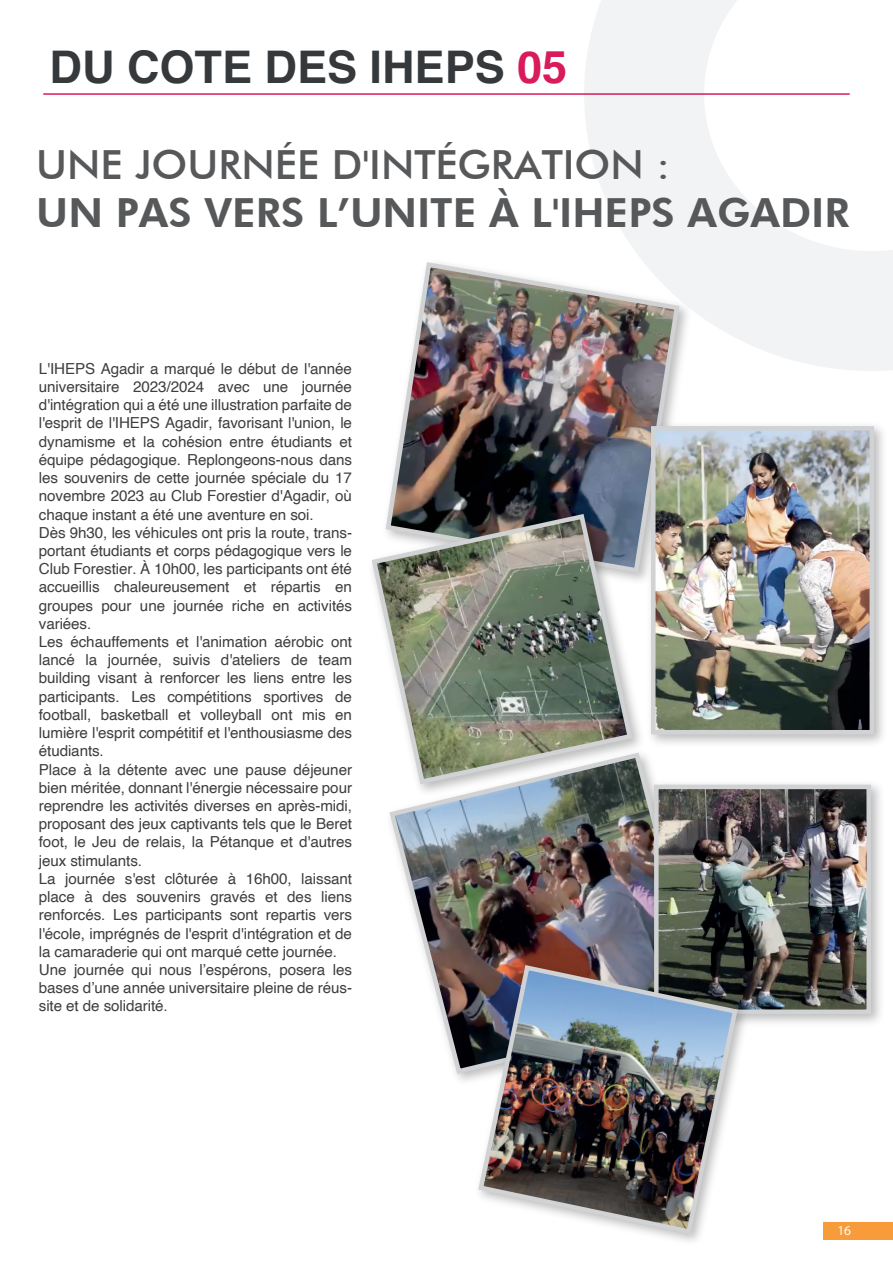
<style>
.page{position:relative;width:893px;height:1263px;background:#fff}
.page>*{position:absolute;margin:0;border:0;box-sizing:border-box;transform-origin:0 0}
.t1{font:700 45px "Helvetica";color:#36393c}
.t2{font:800 40.2px "Futura BT";color:#57585a}
.t3{font:500 40.2px "Futura BT";color:#57585a}
.t4{font:15.15px/18.1px "Helvetica";letter-spacing:-.005em;color:#3e3e3f}
.t5{font:13.5px "Myriad Pro";color:#fff}
.s1{color:#d91a5b}
</style>
<div class="page">
<svg style="left:584px;top:0;width:309px;height:371px;fill:#f2f3f4"></svg>
<div style="left:823px;top:1222px;width:70px;height:18px;background:#f89c3b"></div>
<hr style="left:43px;top:93px;width:807px;height:2px;background:#d91a5b">
<img style="left:584px;top:186px;width:129px;height:185px">
<img style="left:391px;top:259px;width:291px;height:233px">
<img style="left:390px;top:814px;width:254px;height:263px">
<img style="left:644px;top:784px;width:237px;height:239px">
<img style="left:659px;top:790px;width:207px;height:219px">
<div style="left:654px;top:785px;width:217px;height:229px;border:4px solid #d1d2d4"></div>
<img style="left:388px;top:492px;width:268px;height:322px">
<img style="left:371px;top:511px;width:264px;height:276px">
<img style="left:462px;top:948px;width:300px;height:293px">
<img style="left:476px;top:962px;width:264px;height:275px">
<img style="left:642px;top:414px;width:241px;height:341px">
<img style="left:656px;top:431px;width:213px;height:298px">
<div style="left:651px;top:426px;width:223px;height:308px;border:4px solid #d1d2d4"></div>
<h1 class="t1" style="left:50px;top:40px;width:519px">DU COTE DES IHEPS <span class="s1">05</span></h1>
<h2 class="t3" style="left:36px;top:140px;width:635px">UNE JOURNÉE D'INTÉGRATION :</h2>
<h2 class="t2" style="left:36px;top:188px;width:815px">UN PAS VERS L’UNITE À L'IHEPS AGADIR</h2>
<p class="t4" style="left:39px;top:360px;width:315px">L'IHEPS Agadir a marqué le début de l'année universitaire 2023/2024 avec une journée d'intégration qui a été une illustration parfaite de l'esprit de l'IHEPS Agadir, favorisant l'union, le dynamisme et la cohésion entre étudiants et équipe pédagogique. Replongeons-nous dans les souvenirs de cette journée spéciale du 17 novembre 2023 au Club Forestier d'Agadir, où chaque instant a été une aventure en soi.<br>Dès 9h30, les véhicules ont pris la route, trans&shy;portant étudiants et corps pédagogique vers le Club Forestier. À 10h00, les participants ont été accueillis chaleureusement et répartis en groupes pour une journée riche en activités variées.<br>Les échauffements et l'animation aérobic ont lancé la journée, suivis d'ateliers de team building visant à renforcer les liens entre les participants. Les compétitions sportives de football, basketball et volleyball ont mis en lumière l'esprit compétitif et l'enthousiasme des étudiants.<br>Place à la détente avec une pause déjeuner bien méritée, donnant l'énergie nécessaire pour reprendre les activités diverses en après-midi, proposant des jeux captivants tels que le Beret foot, le Jeu de relais, la Pétanque et d'autres jeux stimulants.<br>La journée s'est clôturée à 16h00, laissant place à des souvenirs gravés et des liens renforcés. Les participants sont repartis vers l'école, imprégnés de l'esprit d'intégration et de la camaraderie qui ont marqué cette journée.<br>Une journée qui nous l’espérons, posera les bases d’une année universitaire pleine de réus&shy;site et de solidarité.</p>
<p class="t5" style="left:837px;top:1222px;width:15px">16</p>
</div>
